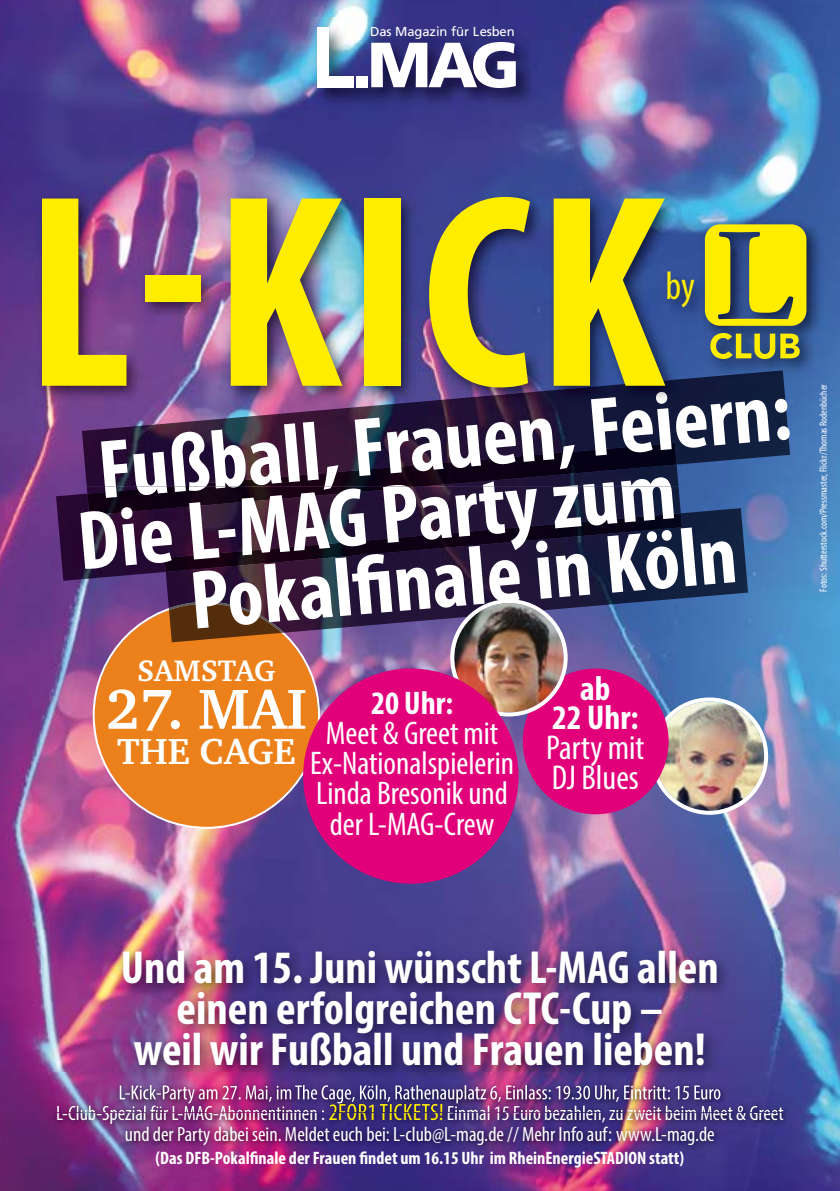
<style>
.page{position:relative;width:840px;height:1191px;background:#fff}
.page>*{position:absolute;margin:0;border:0;box-sizing:border-box;transform-origin:0 0}
.t1{font:700 condensed 277.6px "Myriad Pro";color:#ffed00}
.t2{font:700 condensed 84px/69px "Myriad Pro";color:#fff}
.t3{font:700 58px "Charter EF";color:#fff}
.t4{font:700 condensed 46.6px/40.8px "Myriad Pro";color:#fff;text-align:center}
.t5{font:condensed 39.6px "Myriad Pro";color:#ffed00}
.t6{font:700 37.4px "Charter EF";color:#fff}
.t7{font:condensed 34.6px/29.6px "Myriad Pro";color:#fff}
.t8{font:700 condensed 34.6px/29.6px "Myriad Pro";color:#fff;text-align:center}
.t9{font:condensed 32.8px/30px "Myriad Pro";color:#fff;text-align:center}
.t10{font:700 condensed 32.8px "Myriad Pro";color:#fff}
.t11{font:700 30.6px "Charter EF";letter-spacing:-.005em;color:#fff}
.t12{font:condensed 20.6px/20.6px "Myriad Pro";color:#fff;text-align:center}
.t13{font:700 condensed 18px "Myriad Pro";color:#fff}
.t14{font:13px "Frutiger";letter-spacing:-.01em;color:#fff}
.t15{font:condensed 10.2px "Myriad Pro";color:#fff}
.s1{font-size:23.6px;color:#ffed00}
</style>
<div class="page">
<img style="left:0;top:0;width:839px;height:1191px">
<svg style="left:93px;top:602px;width:227px;height:227px;background:#db7935"></svg>
<img style="left:56px;top:486px;width:624px;height:95px">
<img style="left:87px;top:486px;width:335px;height:29px">
<img style="left:166px;top:508px;width:581px;height:124px">
<svg style="left:169px;top:602px;width:115px;height:40px;background:#63371a"></svg>
<img style="left:164px;top:513px;width:517px;height:59px">
<img style="left:0;top:930px;width:839px;height:244px">
<img style="left:650px;top:697px;width:117px;height:118px">
<img style="left:12px;top:166px;width:816px;height:320px">
<img style="left:82px;top:370px;width:707px;height:116px">
<img style="left:169px;top:443px;width:507px;height:43px">
<img style="left:284px;top:392px;width:505px;height:90px">
<img style="left:385px;top:477px;width:285px;height:9px">
<svg style="left:704px;top:224px;width:102px;height:135px;background:#b1b02c"></svg>
<div style="left:522px;top:668px;width:146px;height:146px;background:#e2007a;border-radius:50%"></div>
<img style="left:308px;top:18px;width:240px;height:96px">
<div style="left:317px;top:27px;width:11px;height:54px;background:#fff"></div>
<div style="left:317px;top:76px;width:36px;height:11px;background:#fff"></div>
<div style="left:356px;top:76px;width:11px;height:11px;background:#fff"></div>
<svg style="left:371px;top:42px;width:144px;height:46px"></svg>
<img style="left:450px;top:599px;width:117px;height:117px">
<div style="left:303px;top:668px;width:215px;height:215px;background:#e2007a;border-radius:50%"></div>
<img style="left:133px;top:1085px;width:566px;height:14px">
<img style="left:57px;top:1105px;width:259px;height:7px">
<img style="left:329px;top:1104px;width:113px;height:8px">
<img style="left:448px;top:1105px;width:334px;height:7px">
<p class="t14" style="left:370px;top:24px;width:146px">Das Magazin für Lesben</p>
<h1 class="t1" style="left:26px;top:120px;width:640px">L-KICK</h1>
<h3 class="t5" style="left:665px;top:262px;width:31px">by</h3>
<h2 class="t2" style="left:181px;top:496px;width:549px;text-indent:-107px;rotate:-5deg">Die L-MAG Party zum<br>Pokalfi nale in Köln</h2>
<h3 class="t11" style="left:137px;top:652px;width:140px">SAMSTAG</h3>
<h3 class="t3" style="left:106px;top:673px;width:203px">27. MAI</h3>
<h3 class="t6" style="left:117px;top:728px;width:180px">THE CAGE</h3>
<h3 class="t10" style="left:371px;top:682px;width:84px">20 Uhr:</h3>
<h3 class="t9" style="left:310px;top:718px;width:205px">Meet &amp; Greet mit<br>Ex-Nationalspielerin<br>Linda Bresonik und der L-MAG-Crew</h3>
<h3 class="t8" style="left:551px;top:672px;width:88px">ab<br>22 Uhr:</h3>
<h3 class="t7" style="left:546px;top:732px;width:100px">Party mit<br>DJ Blues</h3>
<p class="t15" style="left:816px;top:591px;width:209px;rotate:-90deg">Fotos: Shutterstock.com/Pressmaster, Flickr/Thomas Rodenbücher</p>
<h3 class="t4" style="left:121px;top:946px;width:599px">Und am 15. Juni wünscht L-MAG allen einen erfolgreichen CTC-Cup –<br>weil wir Fußball und Frauen lieben!</h3>
<p class="t12" style="left:56px;top:1102px;width:728px">L-Club-Spezial für L-MAG-Abonnentinnen : <span class="s1">2FOR1 TICKETS!</span> Einmal 15 Euro bezahlen, zu zweit beim Meet &amp; Greet und der Party dabei sein. Meldet euch bei: L-club@L-mag.de // Mehr Info auf: www.L-mag.de</p>
<p class="t13" style="left:155px;top:1146px;width:529px">(Das DFB-Pokalfinale der Frauen findet um 16.15 Uhr im RheinEnergieSTADION statt)</p>
</div>
